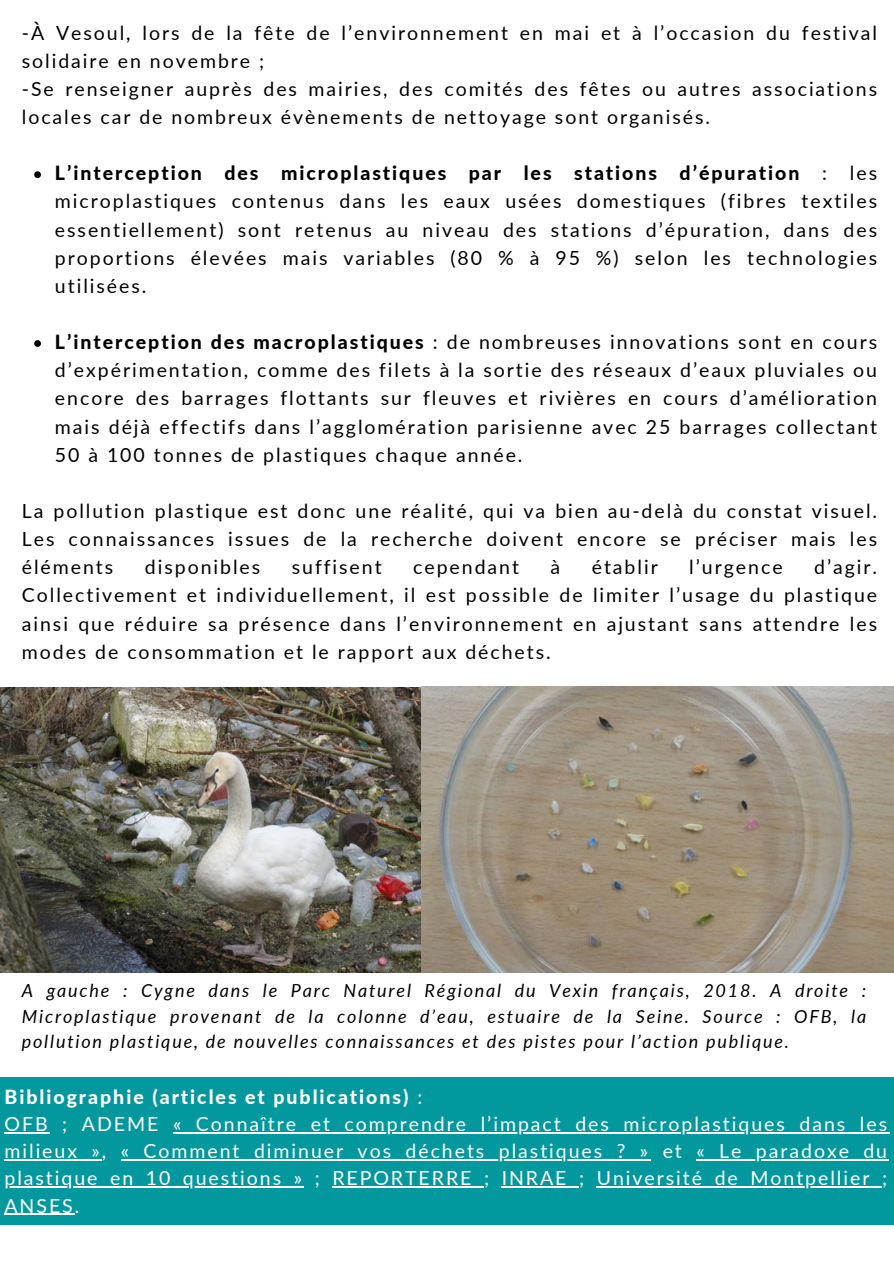
<style>
.page{position:relative;width:894px;height:1264px;background:#fff}
.page>*{position:absolute;margin:0;border:0;box-sizing:border-box;transform-origin:0 0}
.t1{font:19.5px/28.2px "Lato";letter-spacing:.1em;color:#000;text-align:justify}
.t2{font:19.5px "Lato";letter-spacing:.1em;color:#fff}
.t3{font:800 19.5px/27px "Lato";letter-spacing:.1em;color:#fff}
.t4{font:italic 18px/25.8px "Lato";letter-spacing:.1em;color:#000;text-align:justify}
.s1{font-weight:800}
.s2{font-weight:400}
</style>
<div class="page">
<div style="left:0;top:1077px;width:893px;height:148px;background:#03989e"></div>
<hr style="left:4px;top:1132px;width:46px;height:1px;background:#fff">
<hr style="left:173px;top:1132px;width:715px;height:1px;background:#fff">
<hr style="left:4px;top:1159px;width:98px;height:1px;background:#fff">
<hr style="left:121px;top:1159px;width:529px;height:1px;background:#fff">
<hr style="left:696px;top:1159px;width:192px;height:1px;background:#fff">
<hr style="left:4px;top:1186px;width:300px;height:1px;background:#fff">
<hr style="left:332px;top:1186px;width:152px;height:1px;background:#fff">
<hr style="left:501px;top:1186px;width:78px;height:1px;background:#fff">
<hr style="left:596px;top:1186px;width:285px;height:1px;background:#fff">
<hr style="left:4px;top:1213px;width:71px;height:1px;background:#fff">
<img style="left:0;top:686px;width:893px;height:286px">
<svg style="left:34px;top:171px;width:7px;height:7px"></svg>
<svg style="left:34px;top:340px;width:7px;height:7px"></svg>
<p class="t1" style="left:22px;top:18px;width:856px;text-align:left">-À Vesoul, lors de la fête de l’environnement en mai et à l’occasion du festival solidaire en novembre ;<br>-Se renseigner auprès des mairies, des comités des fêtes ou autres associations locales car de nombreux évènements de nettoyage sont organisés.</p>
<p class="t1" style="left:55px;top:159px;width:823px"><span class="s1">L’interception des microplastiques par les stations d’épuration</span> : les microplastiques contenus dans les eaux usées domestiques (fibres textiles essentiellement) sont retenus au niveau des stations d’épuration, dans des proportions élevées mais variables (80 % à 95 %) selon les technologies utilisées.</p>
<p class="t1" style="left:55px;top:327px;width:823px"><span class="s1">L’interception des macroplastiques</span> : de nombreuses innovations sont en cours d’expérimentation, comme des filets à la sortie des réseaux d’eaux pluviales ou encore des barrages flottants sur fleuves et rivières en cours d’amélioration mais déjà effectifs dans l’agglomération parisienne avec 25 barrages collectant 50 à 100 tonnes de plastiques chaque année.</p>
<p class="t1" style="left:22px;top:496px;width:856px">La pollution plastique est donc une réalité, qui va bien au-delà du constat visuel.<br>Les connaissances issues de la recherche doivent encore se préciser mais les éléments</p>
<p class="t1" style="left:22px;top:552px;width:856px;text-indent:792px">d’agir.<br>Collectivement et individuellement, il est possible de limiter l’usage du plastique ainsi que réduire sa présence dans l’environnement en ajustant sans attendre les modes de consommation et le rapport aux déchets.</p>
<p class="t1" style="left:145px;top:552px;width:117px">disponibles</p>
<p class="t1" style="left:292px;top:552px;width:91px">suffisent</p>
<p class="t1" style="left:413px;top:552px;width:107px">cependant</p>
<p class="t1" style="left:550px;top:552px;width:11px">à</p>
<p class="t1" style="left:591px;top:552px;width:67px">établir</p>
<p class="t1" style="left:689px;top:552px;width:95px">l’urgence</p>
<p class="t4" style="left:22px;top:976px;width:845px">A gauche : Cygne dans le Parc Naturel Régional du Vexin français, 2018. A droite :<br>Microplastique provenant de la colonne d’eau, estuaire de la Seine. Source : OFB, la pollution plastique, de nouvelles connaissances et des pistes pour l’action publique.</p>
<h1 class="t3" style="left:4px;top:1083px;width:419px">Bibliographie (articles et publications) <span class="s2">:<br>OFB ; ADEME</span></h1>
<p class="t2" style="left:173px;top:1112px;width:715px">« Connaître et comprendre l’impact des microplastiques dans les</p>
<p class="t2" style="left:4px;top:1139px;width:103px">milieux »,</p>
<p class="t2" style="left:121px;top:1139px;width:562px">« Comment diminuer vos déchets plastiques ? » et</p>
<h1 class="t2" style="left:696px;top:1139px;width:192px">« Le paradoxe du</h1>
<p class="t2" style="left:4px;top:1166px;width:581px">plastique en 10 questions » ; REPORTERRE ; INRAE ;</p>
<p class="t2" style="left:596px;top:1166px;width:292px">Université de Montpellier ;</p>
<p class="t2" style="left:4px;top:1193px;width:76px">ANSES.</p>
</div>
